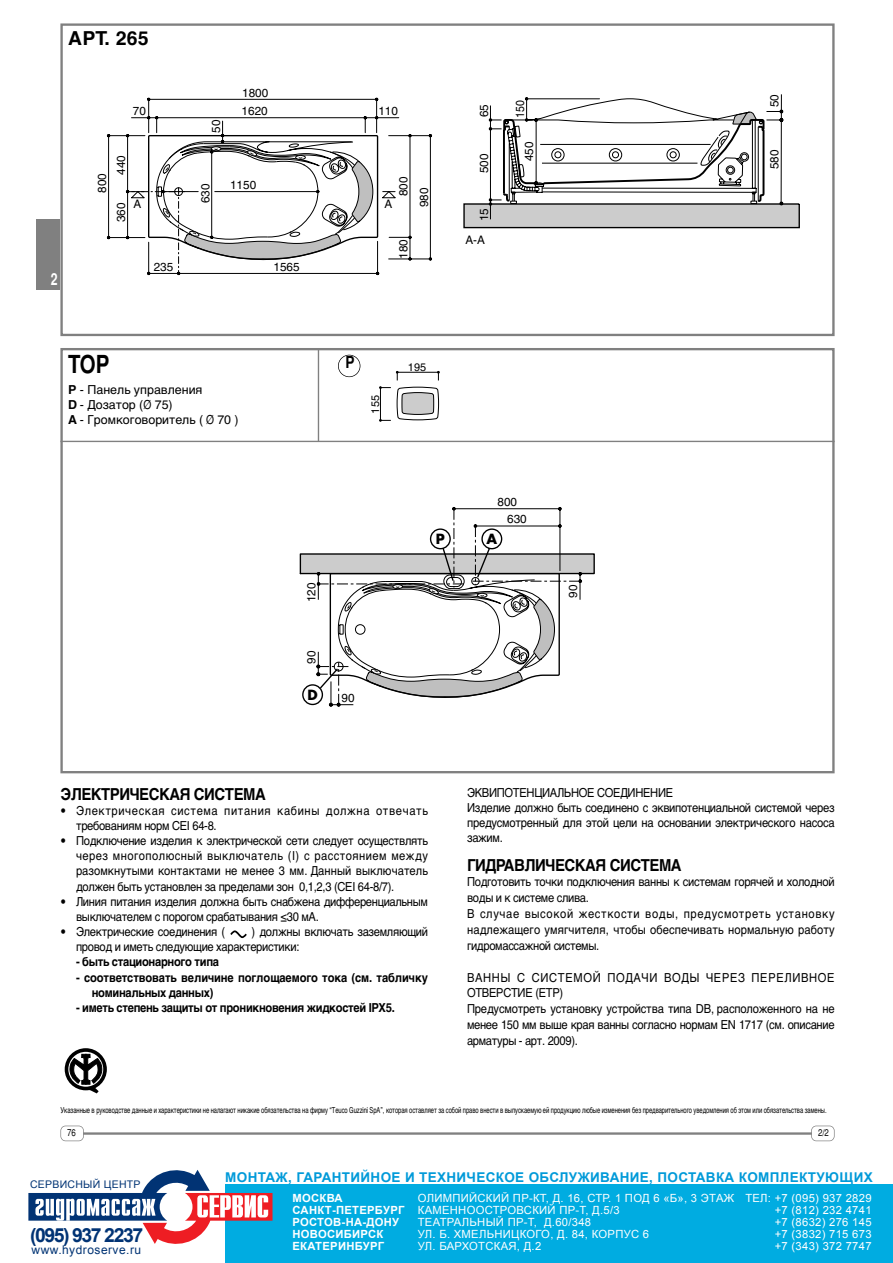
<style>
.page{position:relative;width:893px;height:1263px;background:#fff}
.page>*{position:absolute;margin:0;border:0;box-sizing:border-box;transform-origin:0 0}
.t1{font:700 condensed 24.75px "Helvetica";color:#000}
.t2{font:19.5px "Arial Bold MT.Win Cyrillic";letter-spacing:-.075em;color:#013374}
.t3{font:700 19.35px "Helvetica Cyr";letter-spacing:.01em;color:#000}
.t4{font:700 16.5px "Helvetica Cyr";letter-spacing:-.03em;color:#000;scale:.9 1}
.t5{font:700 condensed 16.5px "Helvetica";color:#fff;scale:.91 1}
.t6{font:700 condensed 16.5px "Helvetica";color:#000}
.t7{font:700 13.65px "Futura";color:#000}
.t8{font:13.5px "Arial Bold MT.Win Cyrillic";letter-spacing:.025em;color:#009ad9}
.t9{font:12.45px/15.1px "Helvetica Cyr Upright";letter-spacing:-.03em;color:#000;scale:.9 1}
.t10{font:12.45px/15.9px "Helvetica Cyr Upright";letter-spacing:.01em;color:#000;scale:.9 1}
.t11{font:12.45px/15.1px "Helvetica Cyr Upright";letter-spacing:.055em;color:#000;scale:.9 1}
.t12{font:700 12.45px "Helvetica Cyr";letter-spacing:-.03em;color:#000;scale:.9 1}
.t13{font:700 12.45px/15.1px "Helvetica Cyr";letter-spacing:-.01em;color:#000;scale:.9 1}
.t14{font:12.45px/15px "Helvetica Cyr Upright";color:#000}
.t15{font:12px "Arial MT.Win Cyrillic";letter-spacing:.04em;color:#013374}
.t16{font:11.7px "Helvetica";color:#000}
.t17{font:11.7px "Helvetica";color:#000;scale:.9 1}
.t18{font:11.25px/12px "Arial MT.Win Cyrillic";letter-spacing:.025em;color:#fff}
.t19{font:11.25px/12px "Arial Bold MT.Win Cyrillic";letter-spacing:.025em;color:#fff}
.t20{font:10.95px "Helvetica";color:#000}
.t21{font:10.5px "Arial MT.Win Cyrillic";letter-spacing:.025em;color:#013374}
.t22{font:condensed 9.6px "Helvetica";color:#000}
.t23{font:8.25px "Helvetica Cyr Upright";letter-spacing:-.01em;color:#000;scale:.7 1}
.s1{font-family:"Helvetica Cyr";font-weight:700}
.s2{font-family:"Helvetica";font-stretch:condensed}
</style>
<div class="page">
<div style="left:36px;top:219px;width:24px;height:70px;background:#808080"></div>
<hr style="left:72px;top:1132px;width:750px;height:3px;background:#808080">
<div style="left:61px;top:1126px;width:22px;height:14px;background:#fff;border-radius:4px"></div>
<div style="left:60px;top:1125px;width:24px;height:16px;border:1px solid #808080;border-radius:5px"></div>
<div style="left:811px;top:1126px;width:22px;height:14px;background:#fff;border-radius:4px"></div>
<div style="left:811px;top:1125px;width:23px;height:16px;border:1px solid #808080;border-radius:5px"></div>
<div style="left:300px;top:553px;width:295px;height:21px;background:#ccc;border:1px solid #000"></div>
<div style="left:302px;top:684px;width:21px;height:21px;border:1px solid #000;border-radius:50%"></div>
<svg style="left:316px;top:507px;width:266px;height:200px"></svg>
<div style="left:60px;top:348px;width:774px;height:425px;border:2px solid #808080"></div>
<div style="left:463px;top:203px;width:336px;height:25px;background:#ccc;border:1px solid #000"></div>
<hr style="left:780px;top:94px;width:1px;height:109px;background:#000">
<svg style="left:488px;top:97px;width:295px;height:123px"></svg>
<hr style="left:527px;top:99px;width:72px;height:1px;background:#000">
<svg style="left:107px;top:98px;width:325px;height:178px"></svg>
<div style="left:60px;top:23px;width:774px;height:313px;border:2px solid #808080"></div>
<svg style="left:230px;top:930px;width:17px;height:8px"></svg>
<hr style="left:60px;top:441px;width:774px;height:1px;background:#808080">
<div style="left:338px;top:355px;width:22px;height:22px;border:1px solid #000;border-radius:50%"></div>
<svg style="left:379px;top:371px;width:60px;height:50px"></svg>
<hr style="left:318px;top:350px;width:1px;height:91px;background:#808080">
<div style="left:65px;top:1048px;width:42px;height:42px;border:4px solid #000;border-radius:50%"></div>
<svg style="left:69px;top:1054px;width:34px;height:39px"></svg>
<div style="left:225px;top:1184px;width:667px;height:78px;background:#00ace1"></div>
<svg style="left:28px;top:1170px;width:244px;height:74px"></svg>
<h3 class="t3" style="left:68px;top:31px;width:82px">АРТ. 265</h3>
<h3 class="t5" style="left:51px;top:273px;width:9px">2</h3>
<p class="t16" style="left:98px;top:193px;width:21px;rotate:-90deg">800</p>
<p class="t16" style="left:242px;top:89px;width:28px">1800</p>
<p class="t16" style="left:133px;top:107px;width:15px">70</p>
<p class="t16" style="left:241px;top:107px;width:28px">1620</p>
<p class="t16" style="left:212px;top:133px;width:15px;rotate:-90deg">50</p>
<p class="t16" style="left:378px;top:107px;width:21px">110</p>
<p class="t16" style="left:117px;top:175px;width:21px;rotate:-90deg">440</p>
<p class="t16" style="left:117px;top:222px;width:21px;rotate:-90deg">360</p>
<p class="t16" style="left:399px;top:196px;width:21px;rotate:-90deg">800</p>
<p class="t16" style="left:230px;top:181px;width:28px">1150</p>
<p class="t16" style="left:201px;top:203px;width:21px;rotate:-90deg">630</p>
<p class="t16" style="left:133px;top:200px;width:9px">A</p>
<p class="t16" style="left:384px;top:200px;width:9px">A</p>
<p class="t16" style="left:154px;top:263px;width:21px">235</p>
<p class="t16" style="left:273px;top:263px;width:28px">1565</p>
<p class="t16" style="left:399px;top:259px;width:21px;rotate:-90deg">180</p>
<p class="t16" style="left:419px;top:207px;width:21px;rotate:-90deg">980</p>
<h1 class="t1" style="left:68px;top:355px;width:43px">TOP</h1>
<p class="t14" style="left:68px;top:383px;width:172px"><span class="s1">P</span> - Панель управления<br><span class="s1">D</span> - Дозатор (<span class="s2">Ø</span> 75)<br><span class="s1">A</span> - Громкоговоритель ( <span class="s2">Ø</span> 70 )</p>
<h3 class="t6" style="left:345px;top:356px;width:11px">P</h3>
<p class="t20" style="left:408px;top:363px;width:20px">195</p>
<p class="t20" style="left:371px;top:413px;width:20px;rotate:-90deg">155</p>
<p class="t16" style="left:479px;top:117px;width:15px;rotate:-90deg">65</p>
<p class="t17" style="left:516px;top:117px;width:21px;rotate:-90deg">150</p>
<p class="t16" style="left:479px;top:173px;width:21px;rotate:-90deg">500</p>
<p class="t16" style="left:479px;top:221px;width:15px;rotate:-90deg">15</p>
<p class="t16" style="left:525px;top:161px;width:21px;rotate:-90deg">450</p>
<p class="t16" style="left:465px;top:236px;width:21px">A-A</p>
<p class="t16" style="left:307px;top:602px;width:21px;rotate:-90deg">120</p>
<p class="t16" style="left:307px;top:664px;width:15px;rotate:-90deg">90</p>
<p class="t7" style="left:307px;top:689px;width:12px">D</p>
<p class="t16" style="left:341px;top:694px;width:15px">90</p>
<p class="t7" style="left:436px;top:533px;width:11px">P</p>
<p class="t16" style="left:497px;top:498px;width:21px">800</p>
<p class="t7" style="left:486px;top:533px;width:12px">A</p>
<p class="t16" style="left:507px;top:515px;width:21px">630</p>
<p class="t16" style="left:569px;top:597px;width:15px;rotate:-90deg">90</p>
<p class="t16" style="left:770px;top:107px;width:15px;rotate:-90deg">50</p>
<p class="t16" style="left:770px;top:169px;width:21px;rotate:-90deg">580</p>
<h3 class="t4" style="left:60px;top:788px;width:230px">ЭЛЕКТРИЧЕСКАЯ СИСТЕМА</h3>
<p class="t11" style="left:76px;top:804px;width:392px;text-indent:-16px">• Электрическая система питания кабины должна отвечать требованиям норм CEI 64-8.</p>
<p class="t9" style="left:76px;top:834px;width:392px;text-align:justify;text-indent:-16px">• Подключение изделия к электрической сети следует осуществлять через многополюсный выключатель (I) с расстоянием между разомкнутыми контактами не менее 3 мм. Данный выключатель должен быть установлен за пределами зон 0,1,2,3 (CEI 64-8/7).</p>
<p class="t9" style="left:76px;top:895px;width:392px;text-indent:-16px">• Линия питания изделия должна быть снабжена дифференциальным выключателем с порогом срабатывания ≤30 мА.</p>
<p class="t9" style="left:60px;top:925px;width:185px">• Электрические соединения (</p>
<p class="t9" style="left:76px;top:925px;width:392px;text-indent:176px">) должны включать заземляющий провод и иметь следующие характеристики:</p>
<p class="t12" style="left:76px;top:957px;width:160px">- быть стационарного типа</p>
<p class="t13" style="left:92px;top:971px;width:375px;text-indent:-16px">- соответствовать величине поглощаемого тока (см. табличку номинальных данных)</p>
<p class="t12" style="left:76px;top:1003px;width:355px">- иметь степень защиты от проникновения жидкостей IPX5.</p>
<p class="t9" style="left:467px;top:786px;width:410px">ЭКВИПОТЕНЦИАЛЬНОЕ СОЕДИНЕНИЕ<br>Изделие должно быть соединено с эквипотенциальной системой через предусмотренный для этой цели на основании электрического насоса зажим.</p>
<h3 class="t4" style="left:467px;top:859px;width:240px">ГИДРАВЛИЧЕСКАЯ СИСТЕМА</h3>
<p class="t10" style="left:467px;top:875px;width:410px">Подготовить точки подключения ванны к системам горячей и холодной воды и к системе слива.<br>В случае высокой жесткости воды, предусмотреть установку надлежащего умягчителя, чтобы обеспечивать нормальную работу гидромассажной системы.</p>
<p class="t9" style="left:467px;top:970px;width:410px;line-height:15.9px">ВАННЫ С СИСТЕМОЙ ПОДАЧИ ВОДЫ ЧЕРЕЗ ПЕРЕЛИВНОЕ ОТВЕРСТИЕ (ETP)<br>Предусмотреть установку устройства типа DB, расположенного на не менее 150 мм выше края ванны согласно нормам EN 1717 (см. описание арматуры - арт. 2009).</p>
<p class="t23" style="left:60px;top:1107px;width:1095px">Указанные в руководстве данные и характеристики не налагают никакие обязательства на фирму “Teuco Guzzini SpA”, которая оставляет за собой право внести в выпускаемую ей продукцию любые изменения без предварительного уведомления об этом или обязательства замены.</p>
<p class="t22" style="left:67px;top:1129px;width:10px">76</p>
<p class="t22" style="left:818px;top:1129px;width:12px">2/2</p>
<p class="t21" style="left:30px;top:1177px;width:112px">СЕРВИСНЫЙ ЦЕНТР</p>
<h2 class="t2" style="left:30px;top:1222px;width:115px">(095) 937 2237</h2>
<p class="t15" style="left:32px;top:1242px;width:111px">www.hydroserve.ru</p>
<p class="t8" style="left:225px;top:1169px;width:649px">МОНТАЖ, ГАРАНТИЙНОЕ И ТЕХНИЧЕСКОЕ ОБСЛУЖИВАНИЕ, ПОСТАВКА КОМПЛЕКТУЮЩИХ</p>
<p class="t19" style="left:292px;top:1192px;width:113px">МОСКВА<br>САНКТ-ПЕТЕРБУРГ<br>РОСТОВ-НА-ДОНУ<br>НОВОСИБИРСК<br>ЕКАТЕРИНБУРГ</p>
<p class="t18" style="left:418px;top:1192px;width:318px">ОЛИМПИЙСКИЙ ПР-КТ, Д. 16, СТР. 1 ПОД 6 «Б», 3 ЭТАЖ<br>КАМЕННООСТРОВСКИЙ ПР-Т, Д.5/3<br>ТЕАТРАЛЬНЫЙ ПР-Т, Д.60/348<br>УЛ. Б. ХМЕЛЬНИЦКОГО, Д. 84, КОРПУС 6<br>УЛ. БАРХОТСКАЯ, Д.2</p>
<p class="t18" style="left:774px;top:1192px;width:98px;text-align:justify;text-indent:-29px">ТЕЛ: +7 (095) 937 2829 +7 (812) 232 4741 +7 (8632) 276 145 +7 (3832) 715 673 +7 (343) 372 7747</p>
</div>
